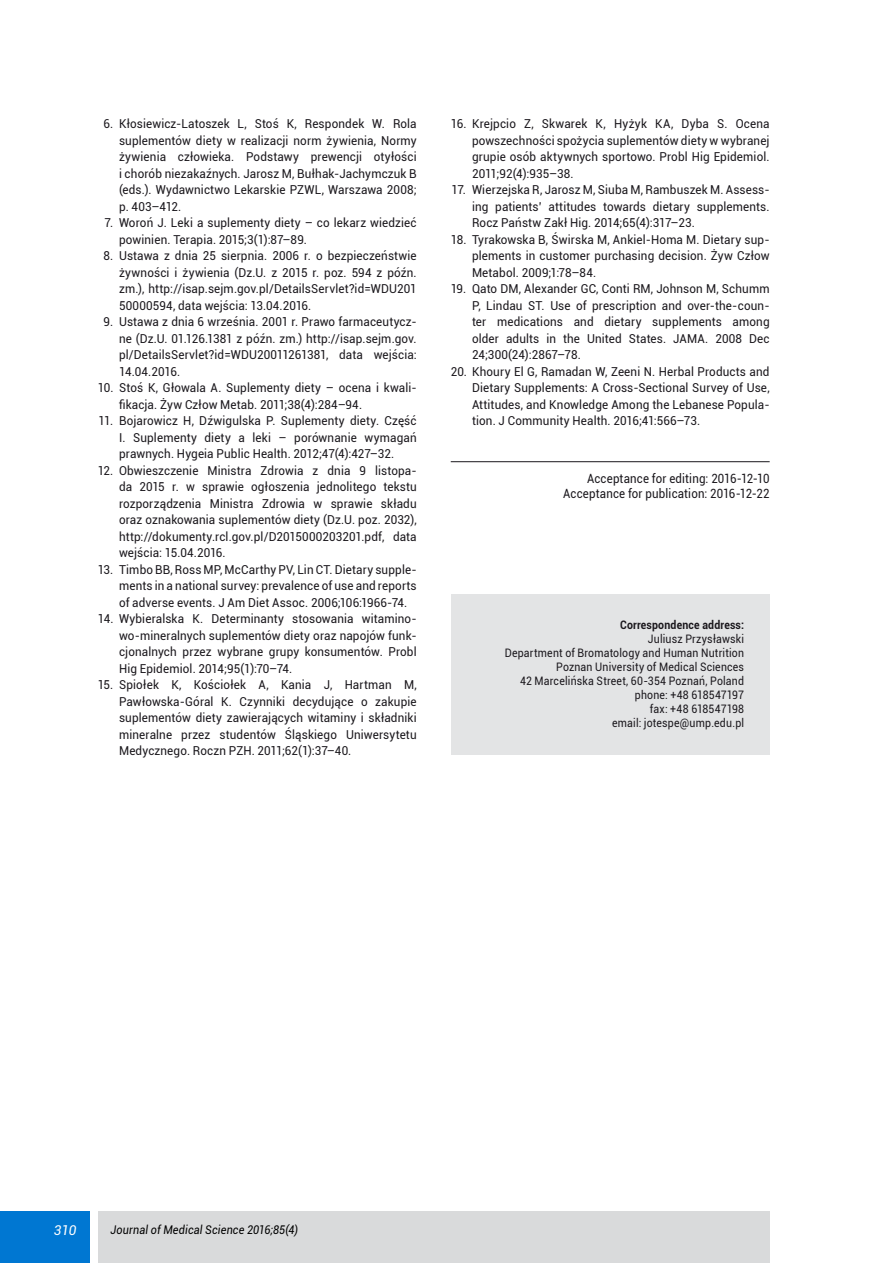
<style>
.page{position:relative;width:893px;height:1263px;background:#fff}
.page>*{position:absolute;margin:0;border:0;box-sizing:border-box;transform-origin:0 0}
.t1{font:italic 13.5px "Roboto";color:#fff}
.Acceptance{font:12.75px/15.3px "Roboto";letter-spacing:.015em;color:#1a171c;text-align:right;scale:.9 1}
.Pismiennictwo{font:12.3px/16.5px "Roboto";letter-spacing:.01em;color:#1a171c;text-align:justify;scale:.95 1}
.t2{font:italic 12px "Roboto";letter-spacing:.015em;color:#000;scale:.9 1}
.ADRES{font:11.7px "Roboto";letter-spacing:.015em;color:#1a171c;scale:.9 1}
.ADRES-2{font:700 11.7px "Roboto";letter-spacing:.02em;color:#1a171c;scale:.9 1}
</style>
<div class="page">
<div style="left:0;top:1212px;width:89px;height:51px;background:#0077d2"></div>
<div style="left:98px;top:1212px;width:672px;height:51px;background:#d9dadb"></div>
<div style="left:451px;top:594px;width:319px;height:161px;background:#e3e4e5"></div>
<hr style="left:451px;top:461px;width:319px;height:1px;background:#1a171c">
<p class="Pismiennictwo" style="left:119px;top:115px;width:315px;text-indent:-16px">6. Kłosiewicz‑Latoszek L, Stoś K, Respondek W. Rola suplementów diety w realizacji norm żywienia, Normy żywienia człowieka. Podstawy prewencji otyłości i chorób niezakaźnych. Jarosz M, Bułhak‑Jachymczuk B (eds.). Wydawnictwo Lekarskie PZWL, Warszawa 2008; p. 403–412.</p>
<p class="Pismiennictwo" style="left:119px;top:214px;width:315px;text-indent:-15px">7. Woroń J. Leki a suplementy diety – co lekarz wiedzieć powinien. Terapia. 2015;3(1):87–89.</p>
<p class="Pismiennictwo" style="left:119px;top:247px;width:315px;text-indent:-16px">8. Ustawa z dnia 25 sierpnia. 2006 r. o bezpieczeństwie żywności i żywienia (Dz.U. z 2015 r. poz. 594 z późn. zm.), http://isap.sejm.gov.pl/DetailsServlet?id=WDU201<br>50000594, data wejścia: 13.04.2016.</p>
<p class="Pismiennictwo" style="left:119px;top:313px;width:315px;text-align:left;text-indent:-15px">9. Ustawa z dnia 6 września. 2001 r. Prawo farmaceutycz&shy;ne (Dz.U. 01.126.1381 z późn. zm.) http://isap.sejm.gov. pl/DetailsServlet?id=WDU20011261381, data wejścia:<br>14.04.2016.</p>
<p class="Pismiennictwo" style="left:119px;top:379px;width:315px;text-indent:-21px">10. Stoś K, Głowala A. Suplementy diety – ocena i kwali‑ fikacja. Żyw Człow Metab. 2011;38(4):284–94.</p>
<p class="Pismiennictwo" style="left:119px;top:412px;width:315px;text-indent:-21px">11. Bojarowicz H, Dźwigulska P. Suplementy diety. Część I. Suplementy diety a leki – porównanie wymagań prawnych. Hygeia Public Health. 2012;47(4):427–32.</p>
<p class="Pismiennictwo" style="left:119px;top:462px;width:315px;text-indent:-21px">12. Obwieszczenie Ministra Zdrowia z dnia 9 listopa‑ da 2015 r. w sprawie ogłoszenia jednolitego tekstu rozporządzenia Ministra Zdrowia w sprawie składu oraz oznakowania suplementów diety (Dz.U. poz. 2032), http://dokumenty.rcl.gov.pl/D2015000203201.pdf, data wejścia: 15.04.2016.</p>
<p class="Pismiennictwo" style="left:119px;top:561px;width:315px;text-indent:-21px">13. Timbo BB, Ross MP, McCarthy PV, Lin CT. Dietary supple‑ ments in a national survey: prevalence of use and reports of adverse events. J Am Diet Assoc. 2006;106:1966‑74.</p>
<p class="Pismiennictwo" style="left:119px;top:610px;width:315px;text-align:left;text-indent:-21px">14. Wybieralska K. Determinanty stosowania witamino&shy;wo‑mineralnych suplementów diety oraz napojów funk‑ cjonalnych przez wybrane grupy konsumentów. Probl Hig Epidemiol. 2014;95(1):70–74.</p>
<p class="Pismiennictwo" style="left:119px;top:676px;width:315px;text-indent:-21px">15. Spiołek K, Kościołek A, Kania J, Hartman M, Pawłowska‑Góral K. Czynniki decydujące o zakupie suplementów diety zawierających witaminy i składniki mineralne przez studentów Śląskiego Uniwersytetu Medycznego. Roczn PZH. 2011;62(1):37–40.</p>
<p class="Pismiennictwo" style="left:472px;top:115px;width:315px;text-indent:-21px">16. Krejpcio Z, Skwarek K, Hyżyk KA, Dyba S. Ocena powszechności spożycia suplementów diety w wybranej grupie osób aktywnych sportowo. Probl Hig Epidemiol.<br>2011;92(4):935–38.</p>
<p class="Pismiennictwo" style="left:472px;top:181px;width:315px;text-indent:-21px">17. Wierzejska R, Jarosz M, Siuba M, Rambuszek M. Assess‑ ing patients’ attitudes towards dietary supplements.<br>Rocz Państw Zakł Hig. 2014;65(4):317–23.</p>
<p class="Pismiennictwo" style="left:472px;top:231px;width:315px;text-indent:-21px">18. Tyrakowska B, Świrska M, Ankiel‑Homa M. Dietary sup‑ plements in customer purchasing decision. Żyw Człow Metabol. 2009;1:78–84.</p>
<p class="Pismiennictwo" style="left:472px;top:280px;width:315px;text-indent:-21px">19. Qato DM, Alexander GC, Conti RM, Johnson M, Schumm P, Lindau ST. Use of prescription and over‑the‑coun‑ ter medications and dietary supplements among older adults in the United States. JAMA. 2008 Dec 24;300(24):2867–78.</p>
<p class="Pismiennictwo" style="left:472px;top:363px;width:315px;text-indent:-21px">20. Khoury El G, Ramadan W, Zeeni N. Herbal Products and Dietary Supplements: A Cross‑Sectional Survey of Use, Attitudes, and Knowledge Among the Lebanese Popula‑ tion. J Community Health. 2016;41:566–73.</p>
<p class="Acceptance" style="left:563px;top:470px;width:231px">Acceptance for editing: 2016-12-10<br>Acceptance for publication: 2016-12-22</p>
<p class="ADRES-2" style="left:620px;top:616px;width:139px">Correspondence address:</p>
<p class="ADRES" style="left:648px;top:630px;width:108px">Juliusz Przysławski</p>
<p class="ADRES" style="left:505px;top:644px;width:267px">Department of Bromatology and Human Nutrition</p>
<p class="ADRES" style="left:556px;top:658px;width:210px">Poznan University of Medical Sciences</p>
<p class="ADRES" style="left:520px;top:672px;width:250px">42 Marcelińska Street, 60-354 Poznań, Poland</p>
<p class="ADRES" style="left:635px;top:686px;width:123px">phone: +48 618547197</p>
<p class="ADRES" style="left:650px;top:700px;width:106px">fax: +48 618547198</p>
<p class="ADRES" style="left:612px;top:714px;width:148px">email: jotespe@ump.edu.pl</p>
<p class="t1" style="left:54px;top:1220px;width:24px">310</p>
<p class="t2" style="left:111px;top:1221px;width:210px">Journal of Medical Science 2016;85(4)</p>
</div>
